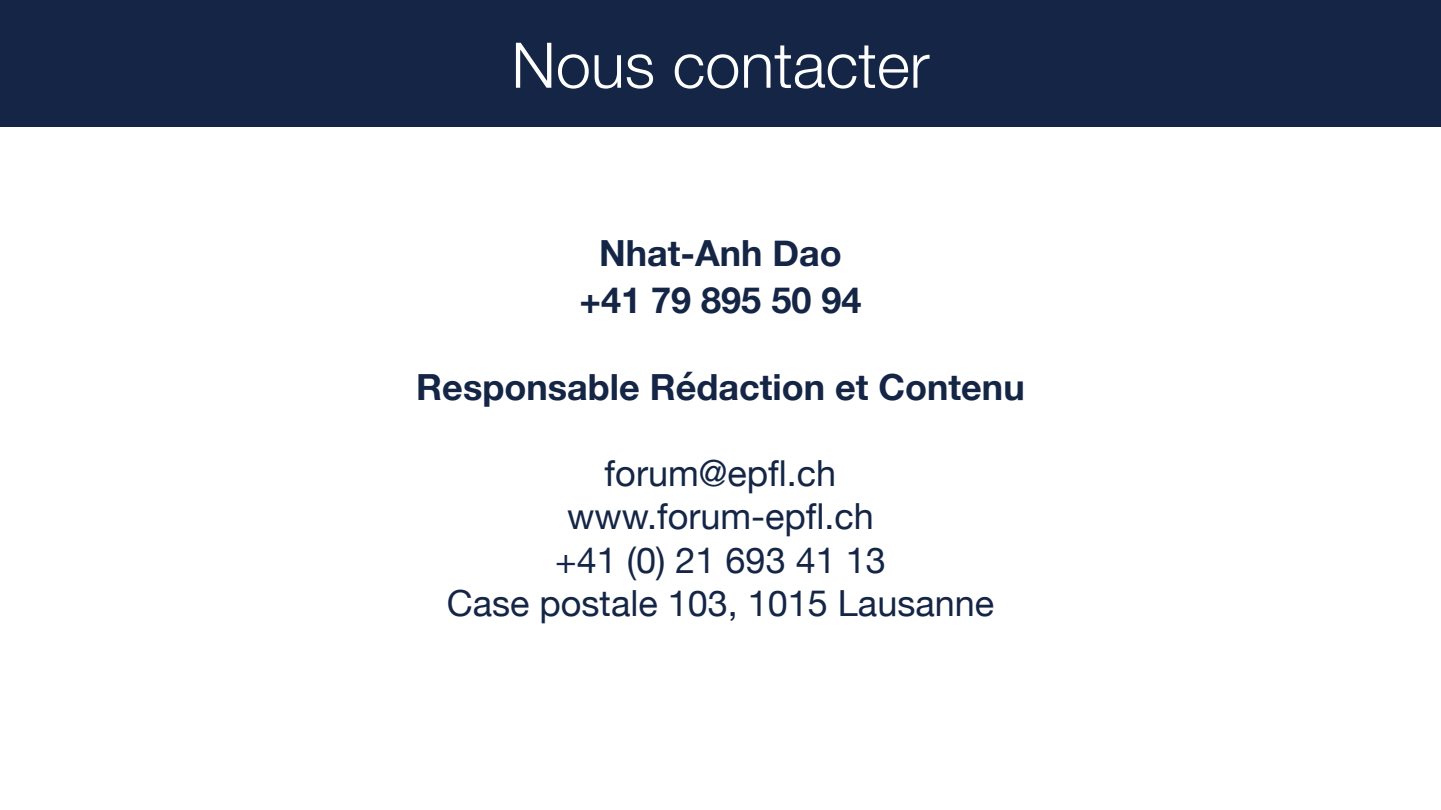
<style>
.page{position:relative;width:1441px;height:810px;background:#fff}
.page>*{position:absolute;margin:0;border:0;box-sizing:border-box;transform-origin:0 0}
.t1{font:300 63px "Helvetica Neue";color:#fff}
.Texte{font:36px "Helvetica Neue";color:#142545}
.Texte-2{font:700 36px "Helvetica Neue";color:#142545}
</style>
<div class="page">
<div style="left:0;top:0;width:1440px;height:127px;background:#142545"></div>
<p class="t1" style="left:511px;top:14px;width:419px">Nous contacter</p>
<p class="Texte-2" style="left:599px;top:225px;width:244px">Nhat-Anh Dao</p>
<p class="Texte-2" style="left:579px;top:272px;width:283px">+41 79 895 50 94</p>
<p class="Texte-2" style="left:416px;top:359px;width:609px">Responsable Rédaction et Contenu</p>
<p class="Texte" style="left:604px;top:447px;width:233px">forum@epfl.ch</p>
<p class="Texte" style="left:567px;top:491px;width:308px">www.forum-epfl.ch</p>
<p class="Texte" style="left:555px;top:534px;width:332px">+41 (0) 21 693 41 13</p>
<p class="Texte" style="left:447px;top:577px;width:548px">Case postale 103, 1015 Lausanne</p>
</div>
